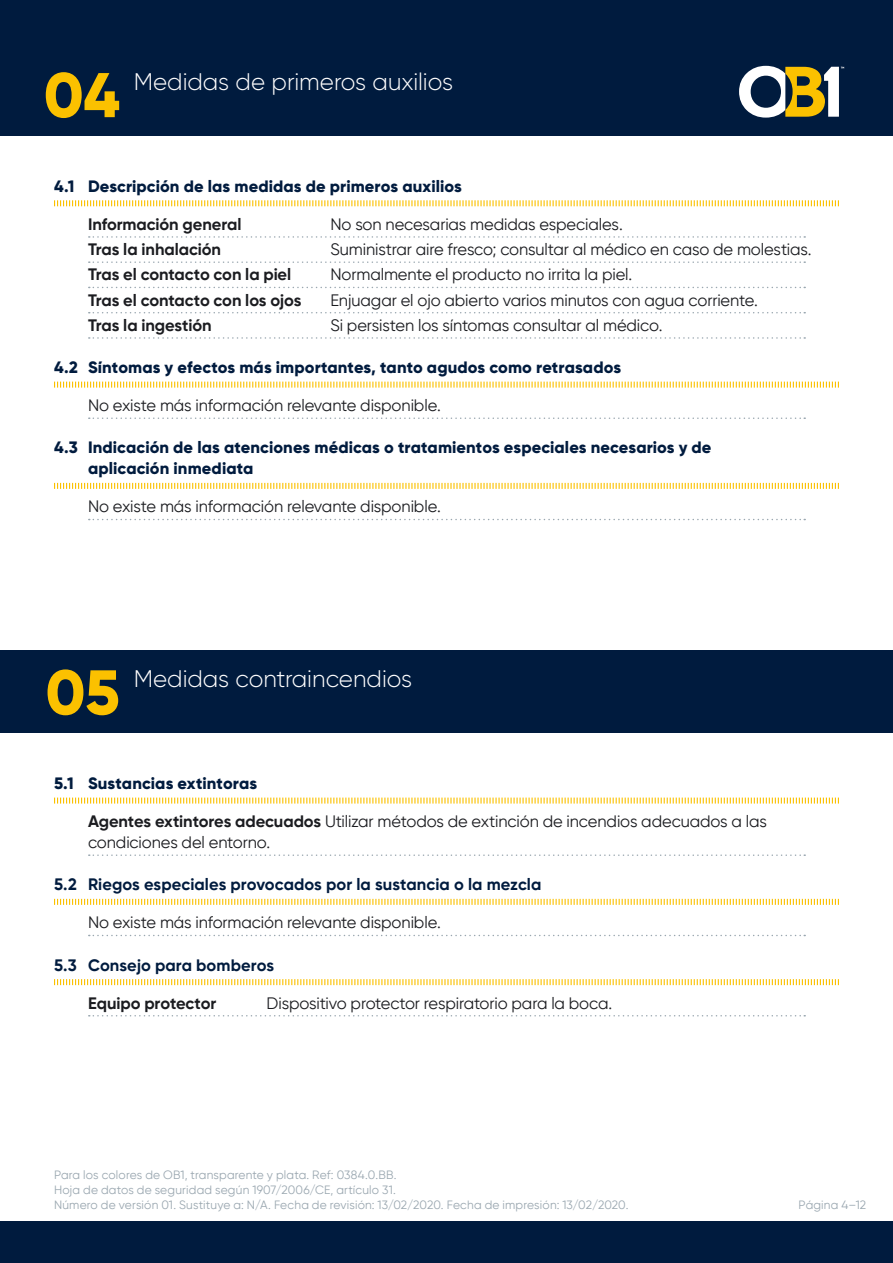
<style>
.page{position:relative;width:893px;height:1263px;background:#fff}
.page>*{position:absolute;margin:0;border:0;box-sizing:border-box;transform-origin:0 0}
.t1{font:800 63px "Gilroy";color:#fbc100}
.Main_Section{font:300 24px "Gilroy";letter-spacing:-.005em;color:#fff}
.Subset{font:16.5px/21px "Gilroy";letter-spacing:-.005em;color:#1b1c20}
.Section{font:800 16.5px/21px "Gilroy";letter-spacing:.005em;color:#001b3e}
.Subset-2{font:700 16.5px "Gilroy";letter-spacing:-.005em;color:#1b1c20}
.Section-2{font:700 16.5px "Gilroy";letter-spacing:.005em;color:#001b3e}
.t2{font:12px/15px "Gilroy";letter-spacing:.015em;color:#9aa7b0}
.s1{font-weight:700}
</style>
<div class="page">
<div style="left:0;top:0;width:893px;height:136px;background:#001b3e"></div>
<svg style="left:739px;top:66px;width:105px;height:52px"></svg>
<div style="left:0;top:1222px;width:893px;height:41px;background:#001b3e"></div>
<svg style="left:54px;top:200px;width:785px;height:7px"></svg>
<svg style="left:89px;top:236px;width:716px;height:2px"></svg>
<svg style="left:89px;top:261px;width:716px;height:2px"></svg>
<svg style="left:89px;top:287px;width:716px;height:1px"></svg>
<svg style="left:89px;top:312px;width:716px;height:1px"></svg>
<svg style="left:89px;top:337px;width:716px;height:2px"></svg>
<svg style="left:54px;top:381px;width:785px;height:7px"></svg>
<svg style="left:89px;top:417px;width:716px;height:2px"></svg>
<svg style="left:54px;top:482px;width:785px;height:7px"></svg>
<svg style="left:89px;top:519px;width:716px;height:1px"></svg>
<svg style="left:54px;top:797px;width:785px;height:7px"></svg>
<svg style="left:89px;top:854px;width:716px;height:2px"></svg>
<svg style="left:54px;top:898px;width:785px;height:7px"></svg>
<svg style="left:89px;top:935px;width:716px;height:1px"></svg>
<svg style="left:54px;top:979px;width:785px;height:7px"></svg>
<svg style="left:89px;top:1015px;width:716px;height:1px"></svg>
<div style="left:0;top:651px;width:893px;height:82px;background:#001b3e"></div>
<p class="t1" style="left:44px;top:55px;width:77px">04</p>
<p class="Main_Section" style="left:134px;top:67px;width:321px">Medidas de primeros auxilios</p>
<p class="Section" style="left:54px;top:175px;width:409px">4.1 Descripción de las medidas de primeros auxilios</p>
<p class="Subset-2" style="left:88px;top:214px;width:155px">Información general</p>
<p class="Subset" style="left:330px;top:213px;width:294px">No son necesarias medidas especiales.</p>
<p class="Subset-2" style="left:88px;top:239px;width:134px">Tras la inhalación</p>
<p class="Subset" style="left:330px;top:239px;width:483px">Suministrar aire fresco; consultar al médico en caso de molestias.</p>
<p class="Subset-2" style="left:88px;top:264px;width:205px">Tras el contacto con la piel</p>
<p class="Subset" style="left:330px;top:264px;width:303px">Normalmente el producto no irrita la piel.</p>
<p class="Subset-2" style="left:88px;top:289px;width:215px">Tras el contacto con los ojos</p>
<p class="Subset" style="left:330px;top:289px;width:429px">Enjuagar el ojo abierto varios minutos con agua corriente.</p>
<p class="Subset-2" style="left:88px;top:315px;width:125px">Tras la ingestión</p>
<p class="Subset" style="left:330px;top:314px;width:334px">Si persisten los síntomas consultar al médico.</p>
<p class="Section" style="left:54px;top:357px;width:569px">4.2 Síntomas y efectos más importantes, tanto agudos como retrasados</p>
<p class="Subset" style="left:88px;top:395px;width:354px">No existe más información relevante disponible.</p>
<p class="Section" style="left:88px;top:437px;width:625px;text-indent:-34px">4.3 Indicación de las atenciones médicas o tratamientos especiales necesarios y de aplicación inmediata</p>
<p class="Subset" style="left:88px;top:496px;width:354px">No existe más información relevante disponible.</p>
<p class="t1" style="left:46px;top:653px;width:76px">05</p>
<p class="Main_Section" style="left:134px;top:664px;width:280px">Medidas contraincendios</p>
<p class="Section" style="left:54px;top:773px;width:205px">5.1 Sustancias extintoras</p>
<p class="Subset" style="left:88px;top:811px;width:680px"><span class="s1">Agentes extintores adecuados</span> Utilizar métodos de extinción de incendios adecuados a las condiciones del entorno.</p>
<p class="Section-2" style="left:54px;top:874px;width:489px">5.2 Riegos especiales provocados por la sustancia o la mezcla</p>
<p class="Subset" style="left:88px;top:912px;width:354px">No existe más información relevante disponible.</p>
<p class="Section-2" style="left:54px;top:954px;width:222px">5.3 Consejo para bomberos</p>
<p class="Subset-2" style="left:88px;top:992px;width:130px">Equipo protector</p>
<p class="Subset" style="left:267px;top:992px;width:347px">Dispositivo protector respiratorio para la boca.</p>
<p class="t2" style="left:54px;top:1167px;width:576px">Para los colores de OB1, transparente y plata. Ref: 0384.0.BB.<br>Hoja de datos de seguridad según 1907/2006/CE, artículo 31.<br>Número de versión 01. Sustituye a: N/A. Fecha de revisión: 13/02/2020. Fecha de impresión: 13/02/2020.</p>
<p class="t2" style="left:799px;top:1197px;width:69px">Página 4–12</p>
</div>
